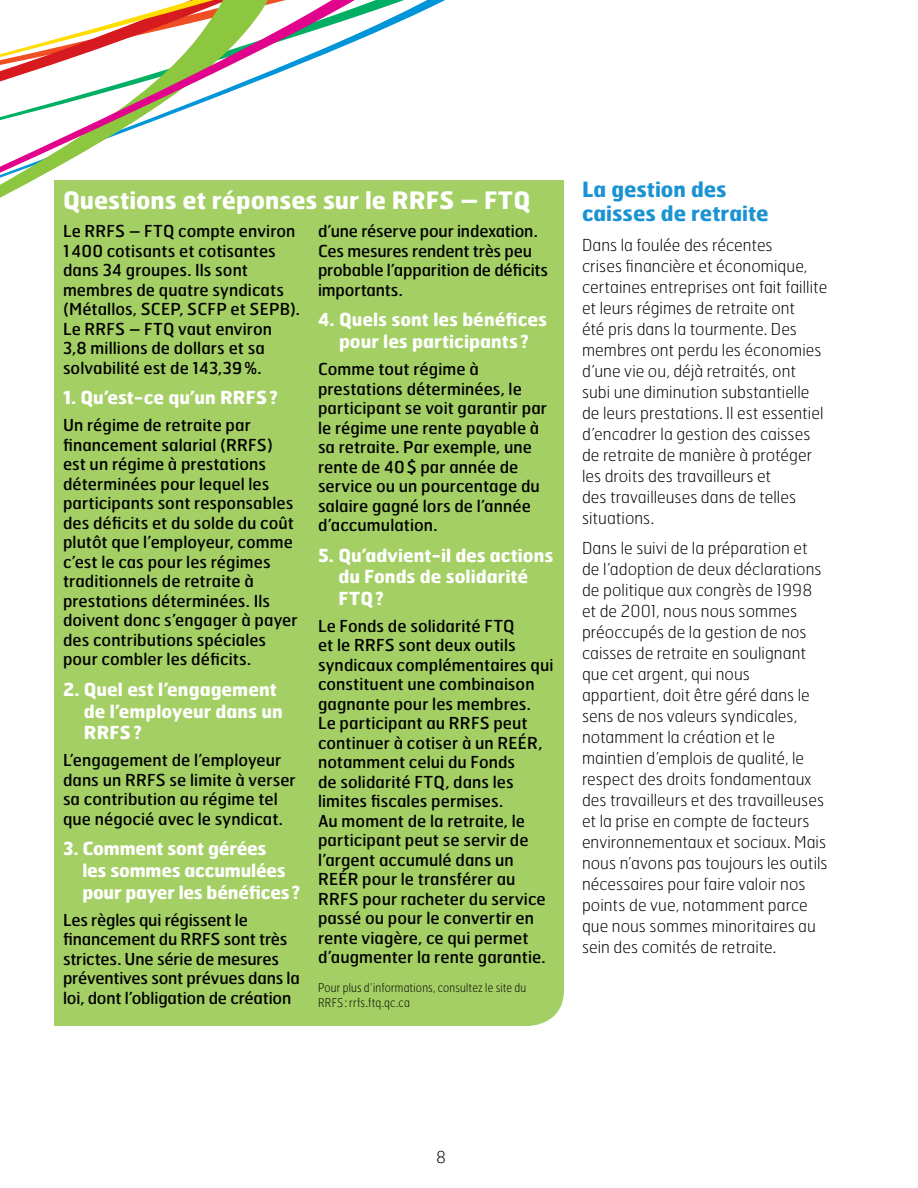
<style>
.page{position:relative;width:918px;height:1188px;background:#fff}
.page>*{position:absolute;margin:0;border:0;box-sizing:border-box;transform-origin:0 0}
.t1{font:700 24px "Hermes";color:#fff}
.t2{font:700 21px/24px "Hermes";color:#1b93d2}
.t3{font:700 18px/21.6px "Hermes";color:#fff}
.t4{font:16.5px/19.5px "Hermes";letter-spacing:.005em;color:#000}
.t5{font:100 16.5px/21px "Hermes";letter-spacing:.005em;color:#000}
.t6{font:100 12px/15px "Hermes";letter-spacing:.02em;color:#000;scale:.9 1}
</style>
<div class="page">
<svg style="left:0;top:0;width:445px;height:198px"></svg>
<div style="left:54px;top:180px;width:510px;height:846px;background:#a4cf64"></div>
<h1 class="t1" style="left:63px;top:184px;width:469px">Questions et réponses sur le RRFS – FTQ</h1>
<p class="t4" style="left:63px;top:221px;width:238px">Le RRFS – FTQ compte environ<br>1400 cotisants et cotisantes dans 34 groupes. Ils sont membres de quatre syndicats (Métallos, SCEP, SCFP et SEPB).<br>Le RRFS – FTQ vaut environ<br>3,8 millions de dollars et sa solvabilité est de 143,39%.</p>
<p class="t3" style="left:63px;top:386px;width:216px">1. Qu’est-ce qu’un RRFS?</p>
<p class="t4" style="left:63px;top:415px;width:236px">Un régime de retraite par financement salarial (RRFS) est un régime à prestations déterminées pour lequel les participants sont responsables des déficits et du solde du coût plutôt que l’employeur, comme c’est le cas pour les régimes traditionnels de retraite à prestations déterminées. Ils doivent donc s’engager à payer des contributions spéciales pour combler les déficits.</p>
<p class="t3" style="left:84px;top:678px;width:201px;text-indent:-21px">2. Quel est l’engagement de l’employeur dans un<br>RRFS?</p>
<p class="t4" style="left:63px;top:750px;width:234px">L’engagement de l’employeur dans un RRFS se limite à verser sa contribution au régime tel que négocié avec le syndicat.</p>
<p class="t3" style="left:82px;top:837px;width:219px;text-indent:-19px">3. Comment sont gérées<br>les sommes accumulées pour payer les bénéfices?</p>
<p class="t4" style="left:63px;top:909px;width:238px">Les règles qui régissent le financement du RRFS sont très strictes. Une série de mesures préventives sont prévues dans la loi, dont l’obligation de création</p>
<p class="t4" style="left:318px;top:221px;width:232px">d’une réserve pour indexation.<br>Ces mesures rendent très peu probable l’apparition de déficits importants.</p>
<p class="t3" style="left:318px;top:308px;width:231px;text-align:center">4. Quels sont les bénéfices pour les participants ?</p>
<p class="t4" style="left:318px;top:359px;width:231px">Comme tout régime à prestations déterminées, le participant se voit garantir par le régime une rente payable à sa retraite. Par exemple, une rente de 40$ par année de service ou un pourcentage du salaire gagné lors de l’année d’accumulation.</p>
<p class="t3" style="left:338px;top:544px;width:217px;text-indent:-20px">5. Qu’advient-il des actions du Fonds de solidarité<br>FTQ?</p>
<p class="t4" style="left:318px;top:616px;width:237px">Le Fonds de solidarité FTQ<br>et le RRFS sont deux outils syndicaux complémentaires qui constituent une combinaison gagnante pour les membres.<br>Le participant au RRFS peut continuer à cotiser à un REÉR, notamment celui du Fonds<br>de solidarité FTQ, dans les limites fiscales permises.<br>Au moment de la retraite, le participant peut se servir de l’argent accumulé dans un<br>REÉR pour le transférer au<br>RRFS pour racheter du service passé ou pour le convertir en rente viagère, ce qui permet d’augmenter la rente garantie.</p>
<p class="t6" style="left:318px;top:980px;width:233px">Pour plus d’informations, consultez le site du<br>RR FS : rrfs.ftq.qc.ca</p>
<p class="t2" style="left:582px;top:177px;width:188px">La gestion des caisses de retraite</p>
<p class="t5" style="left:582px;top:234px;width:247px">Dans la foulée des récentes<br>crises financière et économique, certaines entreprises ont fait faillite et leurs régimes de retraite ont<br>été pris dans la tourmente. Des membres ont perdu les économies d’une vie ou, déjà retraités, ont subi une diminution substantielle de leurs prestations. I l est essentiel d’encadrer la gestion des caisses de retraite de manière à protéger les droits des travailleurs et<br>des travailleuses dans de telles situations.</p>
<p class="t5" style="left:582px;top:537px;width:247px">Dans le suivi de la préparation et de l’adoption de deux déclarations de politique aux congrès de 1998 et de 2001, nous nous sommes préoccupés de la gestion de nos caisses de retraite en soulignant que cet argent, qui nous appartient, doit être géré dans le sens de nos valeurs syndicales, notamment la création et le maintien d’emplois de qualité, le respect des droits fondamentaux des travailleurs et des travailleuses et la prise en compte de facteurs environnementaux et sociaux. Mais nous n’avons pas toujours les outils nécessaires pour faire valoir nos points de vue, notamment parce que nous sommes minoritaires au sein des comités de retraite.</p>
<p class="t5" style="left:436px;top:1146px;width:11px">8</p>
</div>
